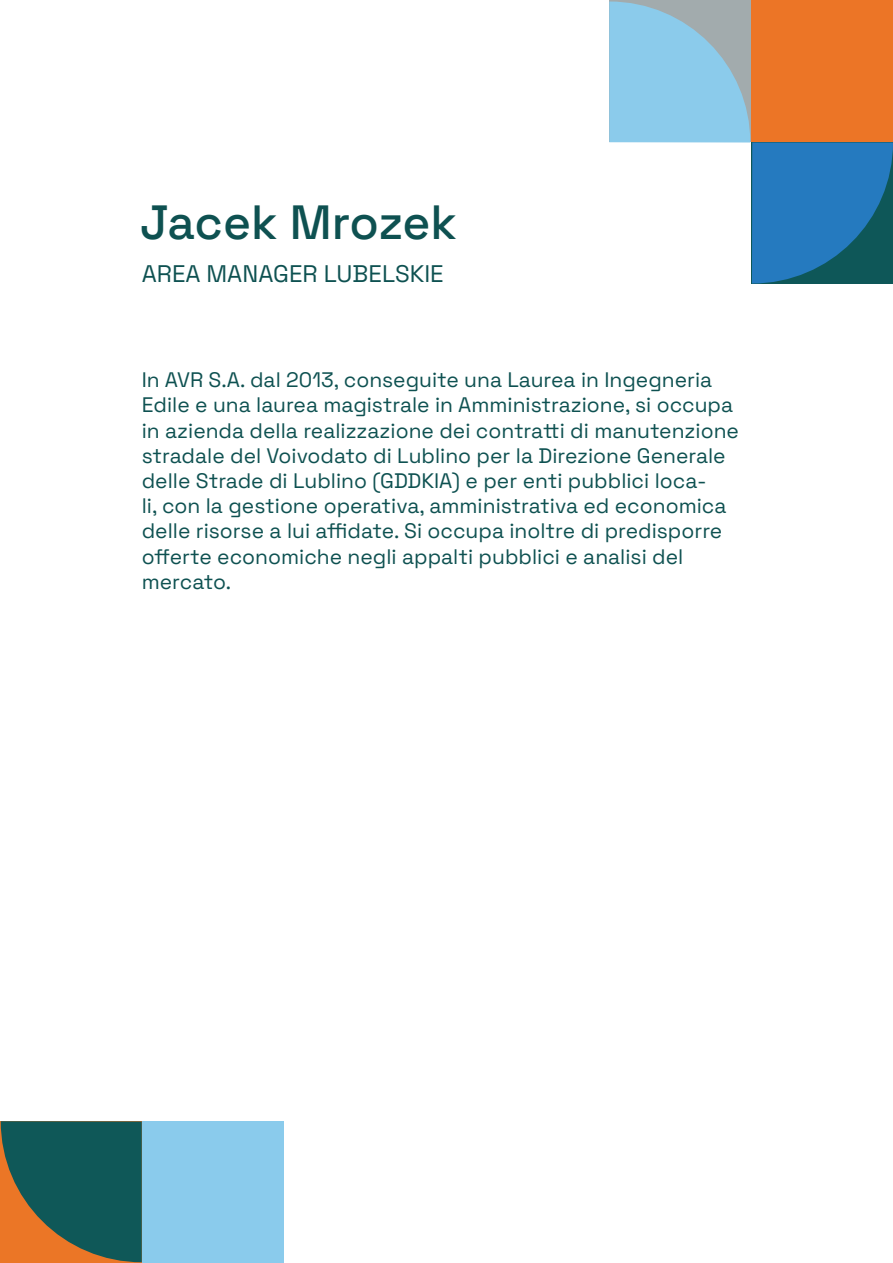
<style>
.page{position:relative;width:893px;height:1263px;background:#fff}
.page>*{position:absolute;margin:0;border:0;box-sizing:border-box;transform-origin:0 0}
.t1{font:300 48px "Space Grotesk";letter-spacing:-.01em;color:#0e5151}
.t2{font:300 24px "Space Grotesk";color:#0e5151}
.t3{font:300 21px/25.2px "Space Grotesk";color:#0e5151}
</style>
<div class="page">
<div style="left:142px;top:1121px;width:142px;height:142px;background:#8acbec"></div>
<svg style="left:1px;top:1121px;width:141px;height:141px;background:#3e5e4d"></svg>
<svg style="left:609px;top:2px;width:284px;height:282px"></svg>
<h1 class="t1" style="left:140px;top:187px;width:318px">Jacek Mrozek</h1>
<p class="t2" style="left:142px;top:256px;width:304px">AREA MANAGER LUBELSKIE</p>
<p class="t3" style="left:142px;top:366px;width:599px">In AVR S.A. dal 2013, conseguite una Laurea in Ingegneria Edile e una laurea magistrale in Amministrazione, si occupa in azienda della realizzazione dei contratti di manutenzione stradale del Voivodato di Lublino per la Direzione Generale delle Strade di Lublino (GDDKIA) e per enti pubblici loca-<br>li, con la gestione operativa, amministrativa ed economica delle risorse a lui affidate. Si occupa inoltre di predisporre offerte economiche negli appalti pubblici e analisi del mercato.</p>
</div>
